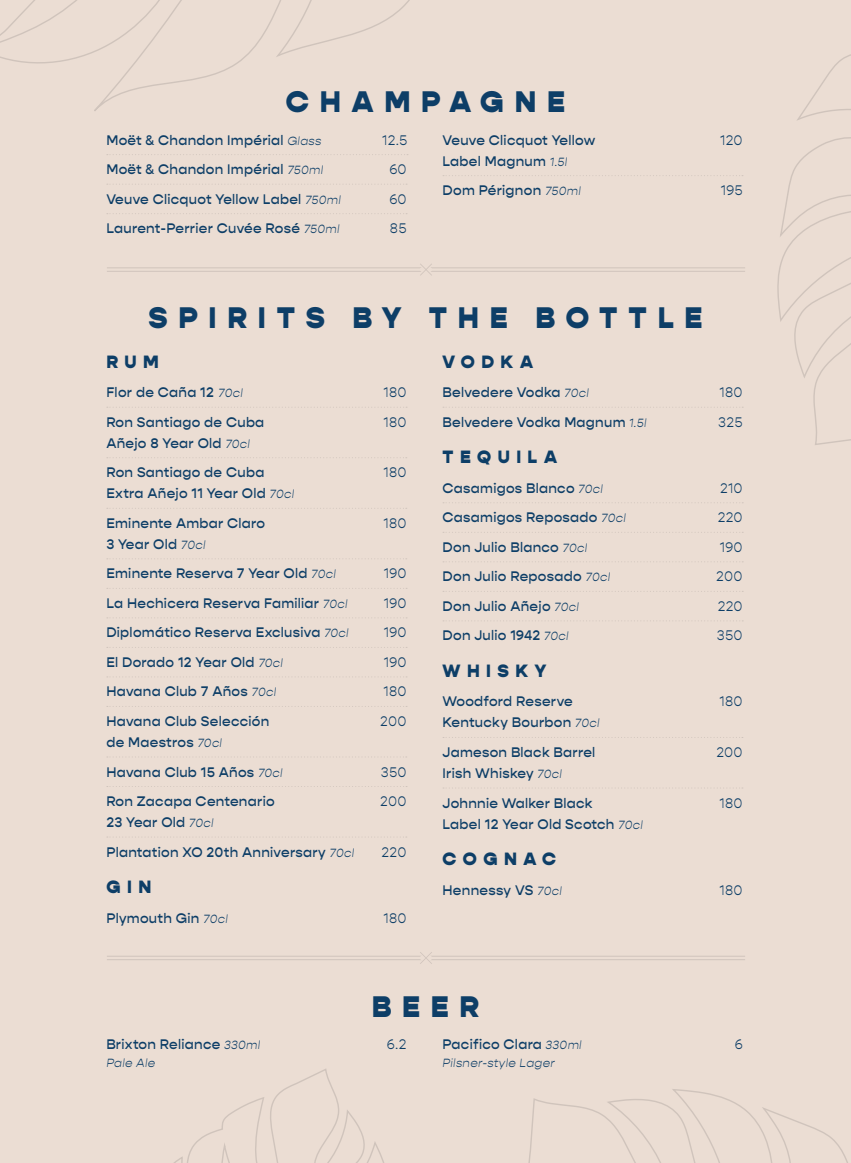
<style>
.page{position:relative;width:851px;height:1163px;background:#fff}
.page>*{position:absolute;margin:0;border:0;box-sizing:border-box;transform-origin:0 0}
.t1{font:800 30px "Gopher";letter-spacing:.36em;color:#0d3e67}
.t2{font:800 18px "Gopher";letter-spacing:.36em;color:#0d3e67}
.t3{font:500 14px/29.6px "Gopher";letter-spacing:.02em;color:#0d3e67}
.t4{font:300 14px "Gopher";letter-spacing:.02em;color:#0d3e67}
.t5{font:italic 300 12px "Gopher";letter-spacing:.02em;color:#0d3e67}
.s1{font-weight:300;font-style:italic;font-size:12px}
</style>
<div class="page">
<div style="left:0;top:0;width:850px;height:1162px;background:#ebddd3"></div>
<svg style="left:528px;top:1089px;width:320px;height:73px"></svg>
<svg style="left:777px;top:55px;width:73px;height:390px"></svg>
<svg style="left:0;top:0;width:410px;height:155px"></svg>
<svg style="left:175px;top:1069px;width:209px;height:93px"></svg>
<svg style="left:107px;top:154px;width:301px;height:1px"></svg>
<svg style="left:107px;top:184px;width:300px;height:1px"></svg>
<svg style="left:107px;top:213px;width:300px;height:1px"></svg>
<svg style="left:443px;top:175px;width:297px;height:1px"></svg>
<svg style="left:107px;top:457px;width:300px;height:1px"></svg>
<svg style="left:107px;top:558px;width:300px;height:1px"></svg>
<svg style="left:107px;top:617px;width:300px;height:1px"></svg>
<svg style="left:107px;top:676px;width:300px;height:1px"></svg>
<svg style="left:107px;top:756px;width:300px;height:1px"></svg>
<svg style="left:443px;top:502px;width:300px;height:1px"></svg>
<svg style="left:443px;top:561px;width:300px;height:1px"></svg>
<svg style="left:443px;top:620px;width:300px;height:1px"></svg>
<svg style="left:443px;top:787px;width:278px;height:1px"></svg>
<hr style="left:107px;top:955px;width:638px;height:1px;background:#d0c4bc">
<hr style="left:107px;top:959px;width:638px;height:1px;background:#d0c4bc">
<svg style="left:419px;top:952px;width:14px;height:12px"></svg>
<hr style="left:107px;top:267px;width:638px;height:1px;background:#d0c4bc">
<hr style="left:107px;top:271px;width:638px;height:1px;background:#d0c4bc">
<svg style="left:420px;top:264px;width:12px;height:12px"></svg>
<h1 class="t1" style="left:286px;top:83px;width:281px">CHAMPAGNE</h1>
<p class="t3" style="left:106px;top:125px;width:216px">Moët &amp; Chandon Impérial <span class="s1">Glass</span></p>
<p class="t4" style="left:382px;top:132px;width:27px">12.5</p>
<p class="t3" style="left:106px;top:155px;width:218px">Moët &amp; Chandon Impérial <span class="s1">750ml</span></p>
<p class="t4" style="left:389px;top:161px;width:19px">60</p>
<p class="t3" style="left:106px;top:184px;width:236px">Veuve Clicquot Yellow Label <span class="s1">750ml</span></p>
<p class="t4" style="left:389px;top:191px;width:19px">60</p>
<p class="t3" style="left:106px;top:214px;width:235px">Laurent-Perrier Cuvée Rosé <span class="s1">750ml</span></p>
<p class="t4" style="left:390px;top:220px;width:18px">85</p>
<p class="t3" style="left:442px;top:125px;width:154px">Veuve Clicquot Yellow</p>
<p class="t4" style="left:720px;top:132px;width:24px">120</p>
<p class="t3" style="left:442px;top:146px;width:140px">Label Magnum <span class="s1">1.5l<br></span>Dom Pérignon <span class="s1">750ml</span></p>
<p class="t4" style="left:720px;top:182px;width:23px">195</p>
<h1 class="t1" style="left:148px;top:299px;width:555px">SPIRITS BY THE BOTTLE</h1>
<p class="t2" style="left:106px;top:350px;width:54px">RUM</p>
<p class="t3" style="left:106px;top:378px;width:138px">Flor de Caña 12 <span class="s1">70cl</span></p>
<p class="t4" style="left:383px;top:384px;width:25px">180</p>
<p class="t3" style="left:106px;top:407px;width:159px">Ron Santiago de Cuba</p>
<p class="t4" style="left:383px;top:414px;width:25px">180</p>
<p class="t3" style="left:106px;top:428px;width:159px">Añejo 8 Year Old <span class="s1">70cl<br></span>Ron Santiago de Cuba</p>
<p class="t2" style="left:442px;top:350px;width:92px">VODKA</p>
<p class="t3" style="left:442px;top:378px;width:148px">Belvedere Vodka <span class="s1">70cl</span></p>
<p class="t4" style="left:719px;top:384px;width:25px">180</p>
<p class="t3" style="left:442px;top:407px;width:206px">Belvedere Vodka Magnum <span class="s1">1.5l</span></p>
<p class="t4" style="left:718px;top:414px;width:26px">325</p>
<p class="t2" style="left:442px;top:446px;width:116px">TEQUILA</p>
<p class="t3" style="left:442px;top:473px;width:162px">Casamigos Blanco <span class="s1">70cl</span></p>
<p class="t4" style="left:720px;top:480px;width:24px">210</p>
<p class="t3" style="left:442px;top:503px;width:185px">Casamigos Reposado <span class="s1">70cl</span></p>
<p class="t4" style="left:717px;top:509px;width:27px">220</p>
<p class="t3" style="left:442px;top:532px;width:146px">Don Julio Blanco <span class="s1">70cl</span></p>
<p class="t4" style="left:719px;top:539px;width:24px">190</p>
<p class="t3" style="left:442px;top:562px;width:169px">Don Julio Reposado <span class="s1">70cl</span></p>
<p class="t4" style="left:716px;top:568px;width:28px">200</p>
<p class="t3" style="left:442px;top:591px;width:138px">Don Julio Añejo <span class="s1">70cl</span></p>
<p class="t4" style="left:717px;top:598px;width:27px">220</p>
<p class="t3" style="left:442px;top:621px;width:128px">Don Julio 1942 <span class="s1">70cl</span></p>
<p class="t4" style="left:716px;top:627px;width:27px">350</p>
<p class="t2" style="left:442px;top:659px;width:105px">WHISKY</p>
<p class="t3" style="left:442px;top:687px;width:132px">Woodford Reserve</p>
<p class="t4" style="left:719px;top:693px;width:25px">180</p>
<p class="t3" style="left:442px;top:708px;width:159px">Kentucky Bourbon <span class="s1">70cl<br></span>Jameson Black Barrel</p>
<p class="t4" style="left:383px;top:464px;width:25px">180</p>
<p class="t3" style="left:106px;top:479px;width:189px">Extra Añejo 11 Year Old <span class="s1">70cl<br></span>Eminente Ambar Claro</p>
<p class="t4" style="left:383px;top:515px;width:25px">180</p>
<p class="t3" style="left:106px;top:529px;width:231px">3 Year Old <span class="s1">70cl<br></span>Eminente Reserva 7 Year Old <span class="s1">70cl</span></p>
<p class="t4" style="left:384px;top:565px;width:24px">190</p>
<p class="t3" style="left:106px;top:588px;width:242px">La Hechicera Reserva Familiar <span class="s1">70cl</span></p>
<p class="t4" style="left:384px;top:595px;width:24px">190</p>
<p class="t3" style="left:106px;top:618px;width:244px">Diplomático Reserva Exclusiva <span class="s1">70cl</span></p>
<p class="t4" style="left:384px;top:624px;width:24px">190</p>
<p class="t3" style="left:106px;top:647px;width:178px">El Dorado 12 Year Old <span class="s1">70cl</span></p>
<p class="t4" style="left:383px;top:654px;width:24px">190</p>
<p class="t3" style="left:106px;top:677px;width:171px">Havana Club 7 Años <span class="s1">70cl</span></p>
<p class="t4" style="left:383px;top:683px;width:25px">180</p>
<p class="t3" style="left:106px;top:706px;width:164px">Havana Club Selección</p>
<p class="t4" style="left:380px;top:713px;width:28px">200</p>
<p class="t3" style="left:106px;top:727px;width:178px">de Maestros <span class="s1">70cl<br></span>Havana Club 15 Años <span class="s1">70cl</span></p>
<p class="t4" style="left:716px;top:744px;width:28px">200</p>
<p class="t4" style="left:381px;top:763px;width:27px">350</p>
<p class="t3" style="left:442px;top:758px;width:152px">Irish Whiskey <span class="s1">70cl<br></span>Johnnie Walker Black</p>
<p class="t3" style="left:106px;top:786px;width:170px">Ron Zacapa Centenario</p>
<p class="t4" style="left:380px;top:793px;width:28px">200</p>
<p class="t3" style="left:106px;top:807px;width:249px">23 Year Old <span class="s1">70cl<br></span>Plantation XO 20th Anniversary <span class="s1">70cl</span></p>
<p class="t4" style="left:719px;top:794px;width:25px">180</p>
<p class="t3" style="left:442px;top:809px;width:202px">Label 12 Year Old Scotch <span class="s1">70cl</span></p>
<p class="t2" style="left:442px;top:847px;width:115px">COGNAC</p>
<p class="t3" style="left:442px;top:875px;width:121px">Hennessy VS <span class="s1">70cl</span></p>
<p class="t4" style="left:719px;top:881px;width:25px">180</p>
<p class="t4" style="left:381px;top:843px;width:27px">220</p>
<p class="t2" style="left:106px;top:875px;width:46px">GIN</p>
<p class="t3" style="left:106px;top:903px;width:123px">Plymouth Gin <span class="s1">70cl</span></p>
<p class="t4" style="left:383px;top:909px;width:25px">180</p>
<h1 class="t1" style="left:372px;top:987px;width:109px">BEER</h1>
<p class="t3" style="left:106px;top:1029px;width:155px">Brixton Reliance <span class="s1">330ml</span></p>
<p class="t4" style="left:387px;top:1036px;width:21px">6.2</p>
<p class="t5" style="left:106px;top:1056px;width:51px">Pale Ale</p>
<p class="t3" style="left:442px;top:1029px;width:141px">Pacifico Clara <span class="s1">330ml</span></p>
<p class="t4" style="left:734px;top:1036px;width:9px">6</p>
<p class="t5" style="left:442px;top:1056px;width:114px">Pilsner-style Lager</p>
</div>
